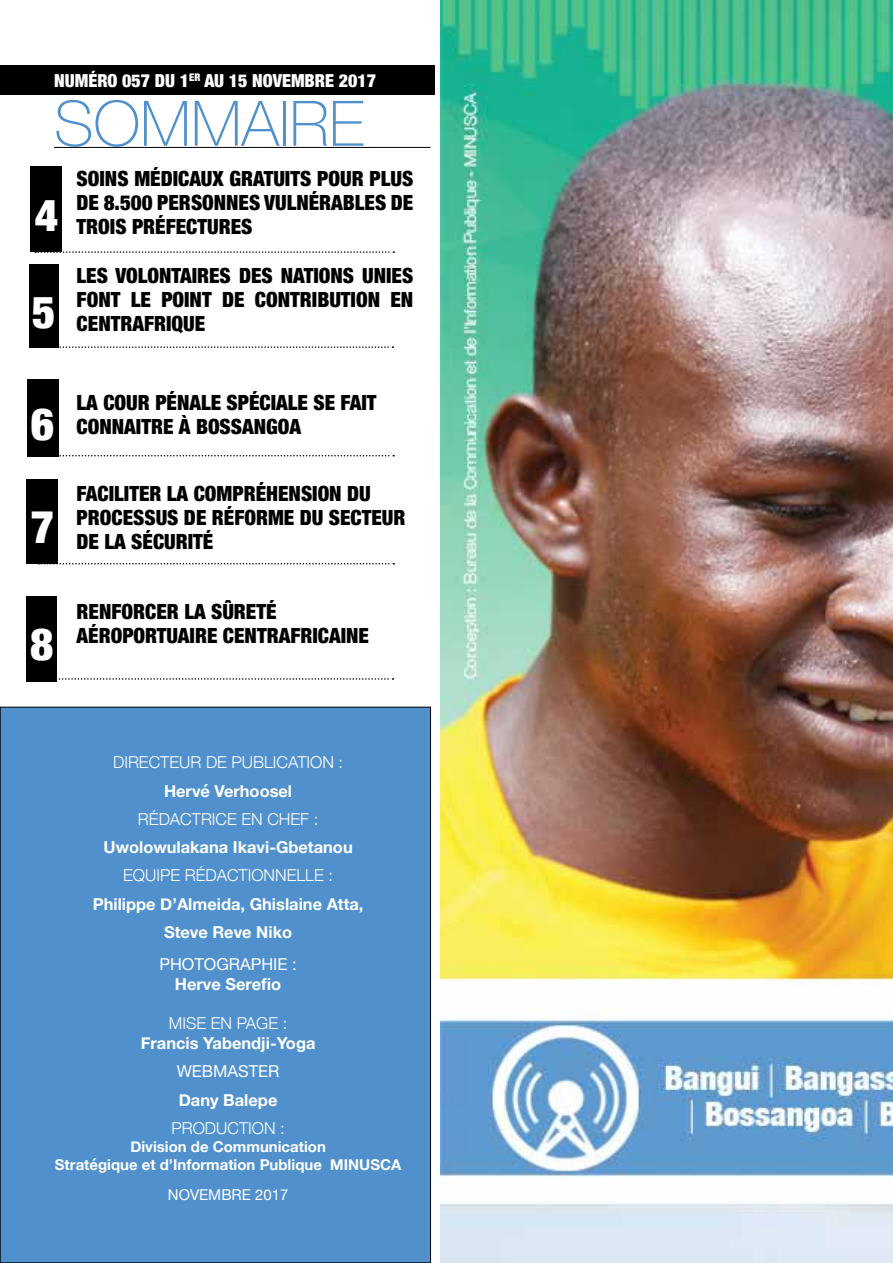
<style>
.page{position:relative;width:893px;height:1263px;background:#fff}
.page>*{position:absolute;margin:0;border:0;box-sizing:border-box;transform-origin:0 0}
.t1{font:100 62.7px "Helvetica Neue";color:#5091cd}
.t2{font:900 condensed 44.85px "Helvetica Neue";color:#fff}
.t3{font:900 condensed 20.85px/23.9px "Helvetica Neue";color:#000}
.t4{font:900 condensed 18px "Helvetica Neue";color:#fff}
.t5{font:700 16.5px/28.2px "Helvetica Neue";color:#fff;text-align:center}
.t6{font:300 16.5px "Helvetica Neue";color:#fff}
.t7{font:16.5px "Helvetica Neue";color:#fff}
.t8{font:700 15px/18px "Helvetica Neue";color:#fff;text-align:center}
.t9{font:15px "Helvetica Neue";color:#fff}
</style>
<div class="page">
<div style="left:0;top:65px;width:434px;height:30px;background:#000"></div>
<hr style="left:54px;top:147px;width:377px;height:1px;background:#000">
<div style="left:0;top:707px;width:431px;height:556px;background:#5091cd"></div>
<div style="left:31px;top:166px;width:31px;height:86px;background:#000"></div>
<svg style="left:35px;top:251px;width:359px;height:2px"></svg>
<div style="left:29px;top:264px;width:29px;height:84px;background:#000"></div>
<svg style="left:58px;top:346px;width:335px;height:2px"></svg>
<div style="left:27px;top:379px;width:31px;height:78px;background:#000"></div>
<svg style="left:58px;top:455px;width:336px;height:1px"></svg>
<div style="left:27px;top:479px;width:31px;height:85px;background:#000"></div>
<svg style="left:59px;top:563px;width:335px;height:1px"></svg>
<div style="left:27px;top:596px;width:30px;height:85px;background:#000"></div>
<svg style="left:58px;top:678px;width:335px;height:2px"></svg>
<img style="left:441px;top:0;width:452px;height:1263px">
<p class="t4" style="left:54px;top:65px;width:323px">NUMÉRO 057 DU 1<sup>ER</sup> AU 15 NOVEMBRE 2017</p>
<h1 class="t1" style="left:54px;top:76px;width:123px">SOMMAI</h1>
<h1 class="t1" style="left:289px;top:76px;width:76px">RE</h1>
<p class="t3" style="left:77px;top:166px;width:338px;text-align:justify">SOINS MÉDICAUX GRATUITS POUR PLUS DE 8.500 PERSONNES VULNÉRABLES DE TROIS PRÉFECTURES</p>
<p class="t3" style="left:77px;top:263px;width:338px;text-align:justify">LES VOLONTAIRES DES NATIONS UNIES FONT LE POINT DE CONTRIBUTION EN CENTRAFRIQUE</p>
<h2 class="t2" style="left:35px;top:178px;width:25px">4</h2>
<h2 class="t2" style="left:32px;top:275px;width:25px">5</h2>
<h2 class="t2" style="left:31px;top:387px;width:25px">6</h2>
<h2 class="t2" style="left:31px;top:490px;width:25px">7</h2>
<h2 class="t2" style="left:30px;top:607px;width:25px">8</h2>
<p class="t3" style="left:77px;top:390px;width:301px">LA COUR PÉNALE SPÉCIALE SE FAIT<br>CONNAITRE À BOSSANGOA</p>
<p class="t3" style="left:77px;top:480px;width:330px">FACILITER LA COMPRÉHENSION DU<br>PROCESSUS DE RÉFORME DU SECTEUR<br>DE LA SÉCURITÉ</p>
<p class="t3" style="left:77px;top:599px;width:294px">RENFORCER LA SÛRETÉ<br>AÉROPORTUAIRE CENTRAFRICAINE</p>
<p class="t6" style="left:113px;top:749px;width:232px">DIRECTEUR DE PUBLICATION :</p>
<p class="t5" style="left:164px;top:777px;width:130px">Hervé Verhoosel</p>
<p class="t6" style="left:138px;top:806px;width:182px">RÉDACTRICE EN CHEF :</p>
<p class="t5" style="left:103px;top:833px;width:251px">Uwolowulakana Ikavi-Gbetanou</p>
<p class="t6" style="left:123px;top:862px;width:211px">EQUIPE RÉDACTIONNELLE :</p>
<p class="t5" style="left:93px;top:890px;width:272px">Philippe D’Almeida, Ghislaine Atta,<br>Steve Reve Niko</p>
<p class="t7" style="left:159px;top:952px;width:139px">PHOTOGRAPHIE :</p>
<p class="t5" style="left:175px;top:970px;width:108px">Herve Serefio</p>
<p class="t6" style="left:169px;top:1010px;width:120px">MISE EN PAGE :</p>
<p class="t5" style="left:141px;top:1030px;width:176px">Francis Yabendji-Yoga</p>
<p class="t7" style="left:177px;top:1060px;width:104px">WEBMASTER</p>
<p class="t5" style="left:179px;top:1086px;width:100px">Dany Balepe</p>
<p class="t6" style="left:171px;top:1115px;width:115px">PRODUCTION :</p>
<p class="t8" style="left:55px;top:1138px;width:348px">Division de Communication<br>Stratégique et d’Information Publique MINUSCA</p>
<p class="t9" style="left:168px;top:1184px;width:122px">NOVEMBRE 2017</p>
</div>
